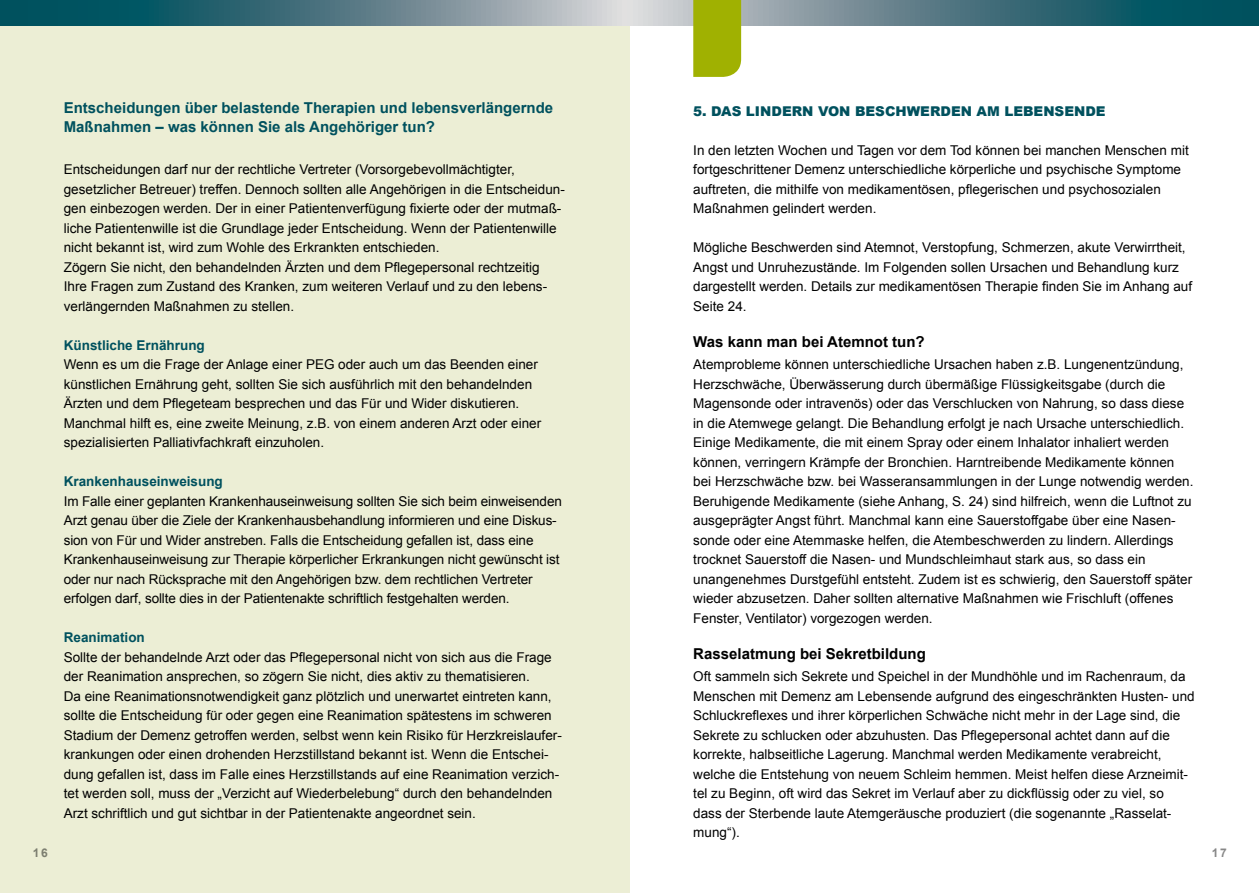
<style>
.page{position:relative;width:1259px;height:893px;background:#fff}
.page>*{position:absolute;margin:0;border:0;box-sizing:border-box;transform-origin:0 0}
.t1{font:700 15px/19.5px "Arial";color:#00515e}
.t2{font:700 15px "Arial";color:#000}
.t3{font:13.5px/19.5px "Arial";color:#000}
.t4{font:700 13.5px "Arial";color:#00515e}
.t5{font:900 13.5px "Arial";color:#00515e}
.t6{font:700 12px "Arial";color:#878787}
</style>
<div class="page">
<div style="left:0;top:26px;width:629px;height:867px;background:#eceed5"></div>
<svg style="left:0;top:0;width:1259px;height:26px"></svg>
<div style="left:693px;top:0;width:48px;height:77px;background:#a0b101"></div>
<p class="t1" style="left:64px;top:98px;width:491px">Entscheidungen über belastende Therapien und lebensverlängernde<br>Maßnahmen – was können Sie als Angehöriger tun?</p>
<p class="t3" style="left:64px;top:160px;width:503px">Entscheidungen darf nur der rechtliche Vertreter (Vorsorgebevollmächtigter, gesetzlicher Betreuer) treffen. Dennoch sollten alle Angehörigen in die Entscheidun&shy;gen einbezogen werden. Der in einer Patientenverfügung fixierte oder der mutmaß&shy;liche Patientenwille ist die Grundlage jeder Entscheidung. Wenn der Patientenwille nicht bekannt ist, wird zum Wohle des Erkrankten entschieden.<br>Zögern Sie nicht, den behandelnden Ärzten und dem Pflegepersonal rechtzeitig Ihre Fragen zum Zustand des Kranken, zum weiteren Verlauf und zu den lebens&shy;verlängernden Maßnahmen zu stellen.</p>
<p class="t4" style="left:64px;top:336px;width:143px">Künstliche Ernährung</p>
<p class="t3" style="left:64px;top:355px;width:479px">Wenn es um die Frage der Anlage einer PEG oder auch um das Beenden einer künstlichen Ernährung geht, sollten Sie sich ausführlich mit den behandelnden Ärzten und dem Pflegeteam besprechen und das Für und Wider diskutieren.<br>Manchmal hilft es, eine zweite Meinung, z.B. von einem anderen Arzt oder einer spezialisierten Palliativfachkraft einzuholen.</p>
<p class="t4" style="left:64px;top:473px;width:161px">Krankenhauseinweisung</p>
<p class="t3" style="left:64px;top:491px;width:499px">Im Falle einer geplanten Krankenhauseinweisung sollten Sie sich beim einweisenden Arzt genau über die Ziele der Krankenhausbehandlung informieren und eine Diskus&shy;sion von Für und Wider anstreben. Falls die Entscheidung gefallen ist, dass eine Krankenhauseinweisung zur Therapie körperlicher Erkrankungen nicht gewünscht ist oder nur nach Rücksprache mit den Angehörigen bzw. dem rechtlichen Vertreter erfolgen darf, sollte dies in der Patientenakte schriftlich festgehalten werden.</p>
<p class="t4" style="left:64px;top:629px;width:83px">Reanimation</p>
<p class="t3" style="left:64px;top:647px;width:499px">Sollte der behandelnde Arzt oder das Pflegepersonal nicht von sich aus die Frage der Reanimation ansprechen, so zögern Sie nicht, dies aktiv zu thematisieren.<br>Da eine Reanimationsnotwendigkeit ganz plötzlich und unerwartet eintreten kann, sollte die Entscheidung für oder gegen eine Reanimation spätestens im schweren Stadium der Demenz getroffen werden, selbst wenn kein Risiko für Herzkreislaufer&shy;krankungen oder einen drohenden Herzstillstand bekannt ist. Wenn die Entschei&shy;dung gefallen ist, dass im Falle eines Herzstillstands auf eine Reanimation verzich&shy;tet werden soll, muss der „Verzicht auf Wiederbelebung“ durch den behandelnden Arzt schriftlich und gut sichtbar in der Patientenakte angeordnet sein.</p>
<p class="t5" style="left:693px;top:101px;width:414px">5. DAS LINDERN VON BESCHWERDEN AM LEBENSENDE</p>
<p class="t3" style="left:693px;top:141px;width:497px">In den letzten Wochen und Tagen vor dem Tod können bei manchen Menschen mit fortgeschrittener Demenz unterschiedliche körperliche und psychische Symptome auftreten, die mithilfe von medikamentösen, pflegerischen und psychosozialen Maßnahmen gelindert werden.</p>
<p class="t3" style="left:693px;top:238px;width:500px">Mögliche Beschwerden sind Atemnot, Verstopfung, Schmerzen, akute Verwirrtheit, Angst und Unruhezustände. Im Folgenden sollen Ursachen und Behandlung kurz dargestellt werden. Details zur medikamentösen Therapie finden Sie im Anhang auf Seite 24.</p>
<p class="t2" style="left:693px;top:332px;width:233px">Was kann man bei Atemnot tun?</p>
<p class="t3" style="left:693px;top:355px;width:501px">Atemprobleme können unterschiedliche Ursachen haben z.B. Lungenentzündung, Herzschwäche, Überwässerung durch übermäßige Flüssigkeitsgabe (durch die Magensonde oder intravenös) oder das Verschlucken von Nahrung, so dass diese in die Atemwege gelangt. Die Behandlung erfolgt je nach Ursache unterschiedlich.<br>Einige Medikamente, die mit einem Spray oder einem Inhalator inhaliert werden können, verringern Krämpfe der Bronchien. Harntreibende Medikamente können bei Herzschwäche bzw. bei Wasseransammlungen in der Lunge notwendig werden.<br>Beruhigende Medikamente (siehe Anhang, S. 24) sind hilfreich, wenn die Luftnot zu ausgeprägter Angst führt. Manchmal kann eine Sauerstoffgabe über eine Nasen&shy;sonde oder eine Atemmaske helfen, die Atembeschwerden zu lindern. Allerdings trocknet Sauerstoff die Nasen- und Mundschleimhaut stark aus, so dass ein unangenehmes Durstgefühl entsteht. Zudem ist es schwierig, den Sauerstoff später wieder abzusetzen. Daher sollten alternative Maßnahmen wie Frischluft (offenes Fenster, Ventilator) vorgezogen werden.</p>
<p class="t2" style="left:693px;top:644px;width:234px">Rasselatmung bei Sekretbildung</p>
<p class="t3" style="left:693px;top:667px;width:503px">Oft sammeln sich Sekrete und Speichel in der Mundhöhle und im Rachenraum, da Menschen mit Demenz am Lebensende aufgrund des eingeschränkten Husten- und Schluckreflexes und ihrer körperlichen Schwäche nicht mehr in der Lage sind, die Sekrete zu schlucken oder abzuhusten. Das Pflegepersonal achtet dann auf die korrekte, halbseitliche Lagerung. Manchmal werden Medikamente verabreicht, welche die Entstehung von neuem Schleim hemmen. Meist helfen diese Arzneimit&shy;tel zu Beginn, oft wird das Sekret im Verlauf aber zu dickflüssig oder zu viel, so dass der Sterbende laute Atemgeräusche produziert (die sogenannte „Rasselat&shy;mung“).</p>
<p class="t6" style="left:32px;top:845px;width:17px">16</p>
<p class="t6" style="left:1211px;top:845px;width:17px">17</p>
</div>
